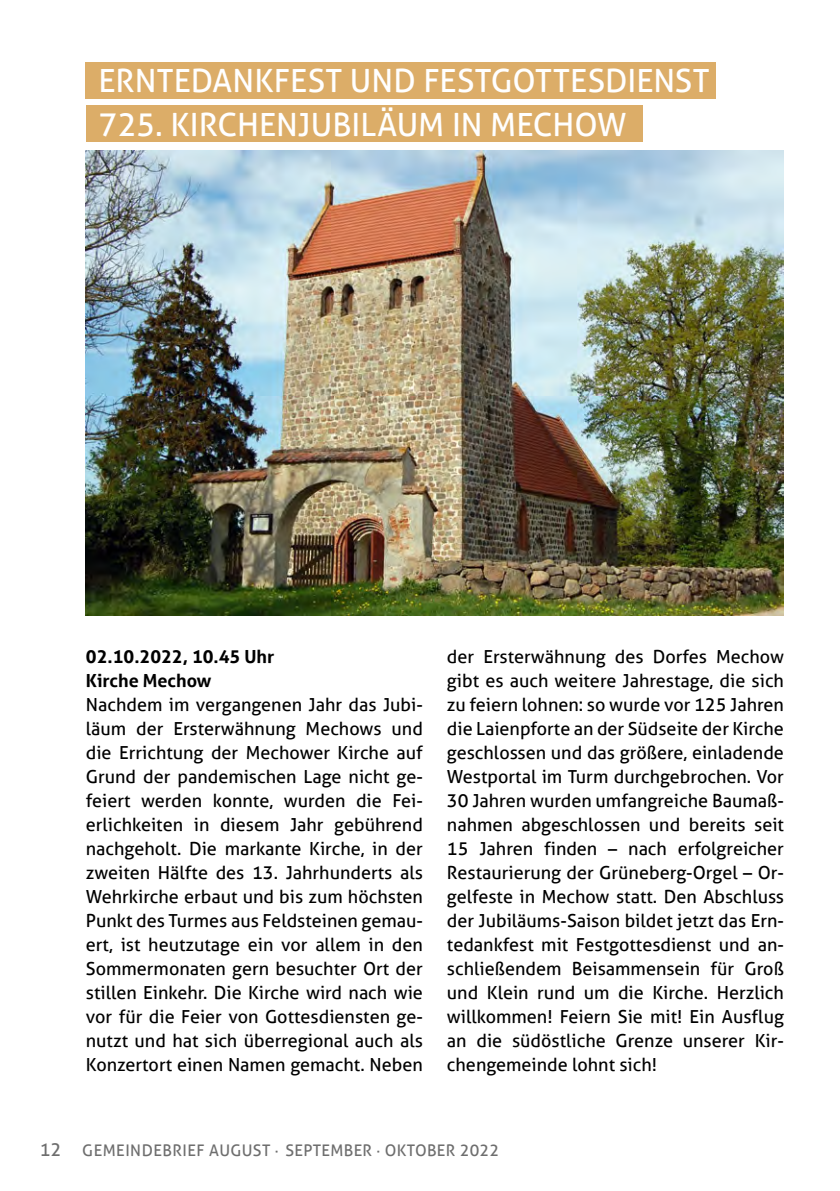
<style>
.page{position:relative;width:840px;height:1191px;background:#fff}
.page>*{position:absolute;margin:0;border:0;box-sizing:border-box;transform-origin:0 0}
.t1{font:32px/44px "Aller";color:#fff}
.t2{font:18px/24px "Aller";color:#000;text-align:justify}
.t3{font:700 18px/24px "Aller";color:#000}
.t4{font:16px "Aller";letter-spacing:.02em;color:#6e6e6e}
.s1{font-size:18px}
</style>
<div class="page">
<img style="left:85px;top:150px;width:697px;height:465px">
<div style="left:86px;top:62px;width:629px;height:37px;background:#dcad68"></div>
<div style="left:86px;top:105px;width:555px;height:37px;background:#dcad68"></div>
<h1 class="t1" style="left:99px;top:58px;width:612px">ERNTEDANKFEST UND FESTGOTTESDIENST<br>725. KIRCHENJUBILÄUM IN MECHOW</h1>
<p class="t3" style="left:86px;top:644px;width:190px">02.10.2022, 10.45 Uhr<br>Kirche Mechow</p>
<p class="t2" style="left:86px;top:692px;width:338px">Nachdem im vergangenen Jahr das Jubi&shy;läum der Ersterwähnung Mechows und die Errichtung der Mechower Kirche auf Grund der pandemischen Lage nicht ge&shy;feiert werden konnte, wurden die Fei&shy;erlichkeiten in diesem Jahr gebührend nachgeholt. Die markante Kirche, in der zweiten Hälfte des 13. Jahrhunderts als Wehrkirche erbaut und bis zum höchsten Punkt des Turmes aus Feldsteinen gemau&shy;ert, ist heutzutage ein vor allem in den Sommermonaten gern besuchter Ort der stillen Einkehr. Die Kirche wird nach wie vor für die Feier von Gottesdiensten ge&shy;nutzt und hat sich überregional auch als Konzertort einen Namen gemacht. Neben</p>
<p class="t2" style="left:446px;top:644px;width:338px">der Ersterwähnung des Dorfes Mechow gibt es auch weitere Jahrestage, die sich zu feiern lohnen: so wurde vor 125 Jahren die Laienpforte an der Südseite der Kirche geschlossen und das größere, einladende Westportal im Turm durchgebrochen. Vor 30 Jahren wurden umfangreiche Baumaß&shy;nahmen abgeschlossen und bereits seit 15 Jahren finden – nach erfolgreicher Restaurierung der Grüneberg-Orgel – Or&shy;gelfeste in Mechow statt. Den Abschluss der Jubiläums-Saison bildet jetzt das Ern&shy;tedankfest mit Festgottesdienst und an&shy;schließendem Beisammensein für Groß und Klein rund um die Kirche. Herzlich willkommen! Feiern Sie mit! Ein Ausflug an die südöstliche Grenze unserer Kir&shy;chengemeinde lohnt sich!</p>
<p class="t4" style="left:40px;top:1140px;width:460px"><span class="s1">12</span> GEMEINDEBRIEF AUGUST · SEPTEMBER · OKTOBER 2022</p>
</div>
